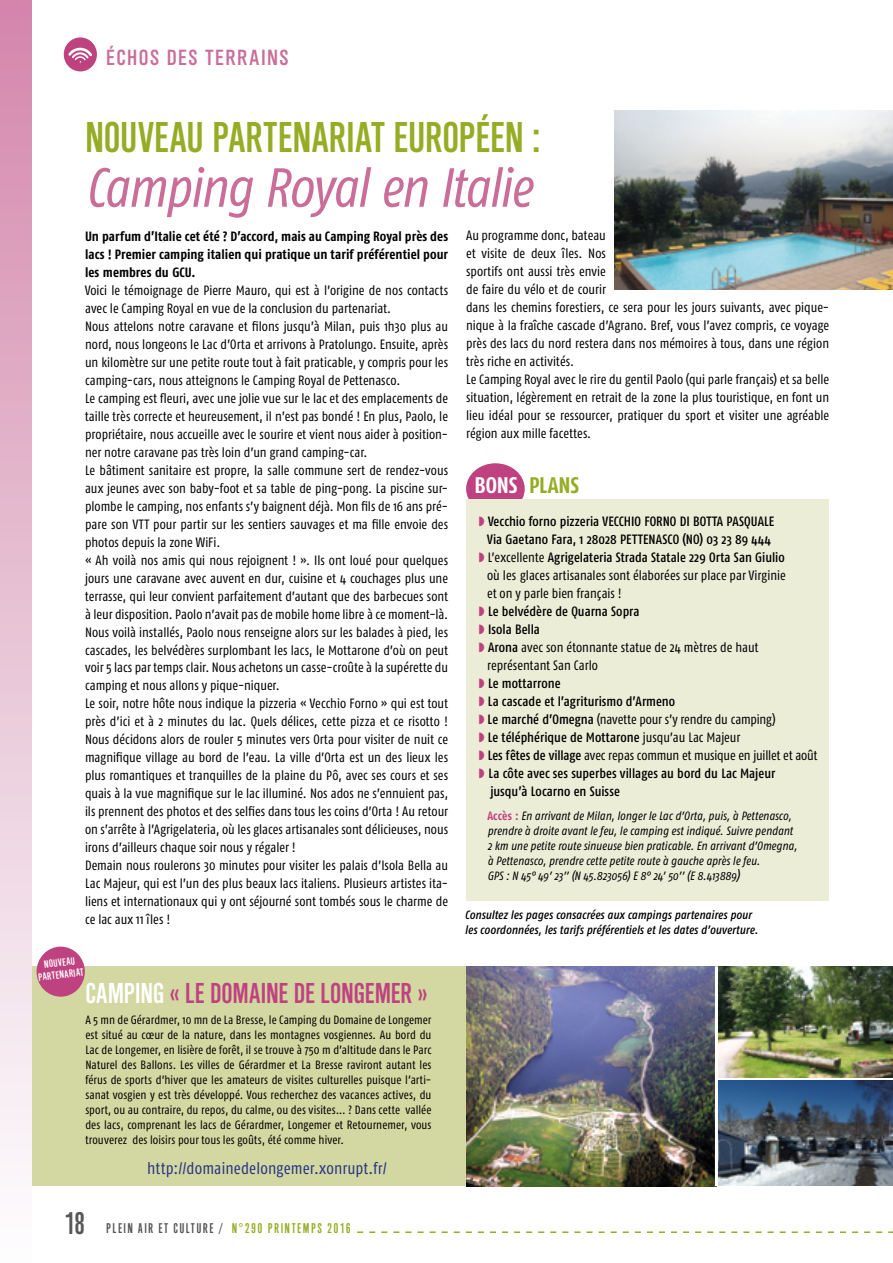
<style>
.page{position:relative;width:893px;height:1263px;background:#fff}
.page>*{position:absolute;margin:0;border:0;box-sizing:border-box;transform-origin:0 0}
.t1{font:italic 54.9px "Fago Co";letter-spacing:-.03em;color:#ca6d99}
.t2{font:41.25px "Cg Alpin Gth No 2";color:#96ac24}
.t3{font:30px "Cg Alpin Gth No 1";color:#575756}
.t4{font:27.6px "Cg Alpin Gth No 2";letter-spacing:-.005em;color:#bf4280}
.t5{font:22.5px "Fago Co Bold Lf";letter-spacing:-.01em;color:#96ac24}
.t6{font:21px "Cg Alpin Gth No 3";letter-spacing:.075em;color:#ca6d99}
.t7{font:16.5px "Fago Co";letter-spacing:.01em;color:#283583}
.t8{font:13.5px/18px "Fago Co";color:#000}
.t9{font:13.5px/18px "Fago Co Med";letter-spacing:.005em;color:#000}
.t10{font:13.5px/18px "Fago Co Bold Lf";letter-spacing:.005em;color:#000;text-align:justify}
.t11{font:13.5px "Cg Alpin Gth No 1";letter-spacing:.115em;color:#555454}
.t12{font:12px/15px "Fago Co";letter-spacing:.005em;color:#000;text-align:justify}
.t13{font:italic 12px/15px "Fago Co";letter-spacing:.005em;color:#000}
.t14{font:italic 12px/15px "Fago Co Med";letter-spacing:.005em;color:#000}
.t15{font:10.2px/12.1px "Cg Alpin Gth No 2";color:#fff;text-align:center}
.s1{color:#fff}
.s2{color:#bf4280}
.s3{font-family:"Fago Co"}
.s4{font-family:"Fago Co Med"}
.s5{font-weight:700;font-style:normal;color:#bf4280}
.s6{font-size:13.5px}
.s7{color:#96ac24}
</style>
<div class="page">
<div style="left:0;top:0;width:32px;height:1263px;background:linear-gradient(to bottom,#d387ac,#fdffff)"></div>
<div style="left:64px;top:37px;width:33px;height:34px;background:#bf4280;border-radius:50%"></div>
<svg style="left:68px;top:48px;width:24px;height:15px"></svg>
<svg style="left:357px;top:1231px;width:536px;height:2px"></svg>
<div style="left:466px;top:463px;width:59px;height:51px;background:#bf4280;border-radius:50%"></div>
<img style="left:614px;top:111px;width:279px;height:178px">
<div style="left:466px;top:499px;width:362px;height:401px;background:#ecedd7"></div>
<div style="left:32px;top:966px;width:683px;height:220px;background:#d3d7a1"></div>
<img style="left:466px;top:966px;width:249px;height:220px">
<img style="left:718px;top:966px;width:175px;height:112px">
<img style="left:718px;top:1081px;width:175px;height:104px">
<div style="left:37px;top:946px;width:48px;height:51px;background:#bf4280;border-radius:50%"></div>
<h3 class="t6" style="left:106px;top:45px;width:184px">ÉCHOS DES TERRAINS</h3>
<h2 class="t2" style="left:85px;top:113px;width:457px">NOUVEAU PARTENARIAT EUROPÉEN :</h2>
<h1 class="t1" style="left:85px;top:156px;width:448px">Camping Royal en Italie</h1>
<p class="t10" style="left:85px;top:227px;width:365px">Un parfum d’Italie cet été ? D’accord, mais au Camping Royal près des lacs ! Premier camping italien qui pratique un tarif préférentiel pour les membres du GCU.</p>
<p class="t8" style="left:85px;top:281px;width:365px">Voici le témoignage de Pierre Mauro, qui est à l’origine de nos contacts avec le Camping Royal en vue de la conclusion du partenariat.<br>Nous attelons notre caravane et filons jusqu’à Milan, puis 1h30 plus au nord, nous longeons le Lac d’Orta et arrivons à Pratolungo. Ensuite, après un kilomètre sur une petite route tout à fait praticable, y compris pour les camping-cars, nous atteignons le Camping Royal de Pettenasco.<br>Le camping est fleuri, avec une jolie vue sur le lac et des emplacements de taille très correcte et heureusement, il n’est pas bondé ! En plus, Paolo, le propriétaire, nous accueille avec le sourire et vient nous aider à position&shy;ner notre caravane pas très loin d’un grand camping-car.<br>Le bâtiment sanitaire est propre, la salle commune sert de rendez-vous aux jeunes avec son baby-foot et sa table de ping-pong. La piscine sur&shy;plombe le camping, nos enfants s’y baignent déjà. Mon fils de 16 ans pré&shy;pare son VTT pour partir sur les sentiers sauvages et ma fille envoie des photos depuis la zone WiFi.<br>« Ah voilà nos amis qui nous rejoignent ! ». Ils ont loué pour quelques jours une caravane avec auvent en dur, cuisine et 4 couchages plus une terrasse, qui leur convient parfaitement d’autant que des barbecues sont à leur disposition. Paolo n’avait pas de mobile home libre à ce moment-là.<br>Nous voilà installés, Paolo nous renseigne alors sur les balades à pied, les cascades, les belvédères surplombant les lacs, le Mottarone d’où on peut voir 5 lacs par temps clair. Nous achetons un casse-croûte à la supérette du camping et nous allons y pique-niquer.<br>Le soir, notre hôte nous indique la pizzeria « Vecchio Forno » qui est tout près d’ici et à 2 minutes du lac. Quels délices, cette pizza et ce risotto !<br>Nous décidons alors de rouler 5 minutes vers Orta pour visiter de nuit ce magnifique village au bord de l’eau. La ville d’Orta est un des lieux les plus romantiques et tranquilles de la plaine du Pô, avec ses cours et ses quais à la vue magnifique sur le lac illuminé. Nos ados ne s’ennuient pas, ils prennent des photos et des selfies dans tous les coins d’Orta ! Au retour on s’arrête à l’Agrigelateria, où les glaces artisanales sont délicieuses, nous irons d’ailleurs chaque soir nous y régaler !<br>Demain nous roulerons 30 minutes pour visiter les palais d’Isola Bella au Lac Majeur, qui est l’un des plus beaux lacs italiens. Plusieurs artistes ita&shy;liens et internationaux qui y ont séjourné sont tombés sous le charme de ce lac aux 11 îles !</p>
<p class="t8" style="left:466px;top:227px;width:365px">Au programme donc, bateau<br>et visite de deux îles. Nos<br>sportifs ont aussi très envie<br>de faire du vélo et de courir<br>dans les chemins forestiers, ce sera pour les jours suivants, avec pique&shy;nique à la fraîche cascade d’Agrano. Bref, vous l’avez compris, ce voyage près des lacs du nord restera dans nos mémoires à tous, dans une région très riche en activités.<br>Le Camping Royal avec le rire du gentil Paolo (qui parle français) et sa belle situation, légèrement en retrait de la zone la plus touristique, en font un lieu idéal pour se ressourcer, pratiquer du sport et visiter une agréable région aux mille facettes.</p>
<h3 class="t5" style="left:475px;top:471px;width:106px"><span class="s1">BONS</span> PLANS</h3>
<p class="t9" style="left:479px;top:512px;width:297px"><span class="s2">◗</span> Vecchio forno pizzeria VECCHIO FORNO DI BOTTA PASQUALE</p>
<p class="t9" style="left:487px;top:530px;width:285px">Via Gaetano Fara, 1 28028 PETTENASCO (NO) 03 23 89 444</p>
<p class="t9" style="left:479px;top:548px;width:307px"><span class="s2">◗</span> <span class="s3">L’excellente</span> Agrigelateria Strada Statale 229 Orta San Giulio</p>
<p class="t8" style="left:487px;top:566px;width:300px">où les glaces artisanales sont élaborées sur place par Virginie et on y parle bien français !</p>
<p class="t9" style="left:479px;top:602px;width:162px"><span class="s2">◗</span> Le belvédère de Quarna Sopra <span class="s2">◗</span> Isola Bella</p>
<p class="t8" style="left:487px;top:638px;width:273px;text-indent:-8px"><span class="s2">◗</span> <span class="s4">Arona</span> avec son étonnante statue de 24 mètres de haut représentant San Carlo</p>
<p class="t9" style="left:479px;top:674px;width:198px"><span class="s2">◗</span> Le mottarrone<br><span class="s2">◗</span> La cascade et l’agriturismo d’Armeno</p>
<p class="t8" style="left:479px;top:710px;width:298px"><span class="s2">◗</span> <span class="s4">Le marché d’Omegna</span> (navette pour s’y rendre du camping)</p>
<p class="t9" style="left:479px;top:728px;width:263px"><span class="s2">◗</span> Le téléphérique de Mottarone <span class="s3">jusqu’au Lac Majeur</span></p>
<p class="t8" style="left:479px;top:746px;width:340px"><span class="s2">◗</span> <span class="s4">Les fêtes de village</span> avec repas commun et musique en juillet et août</p>
<p class="t9" style="left:490px;top:764px;width:286px;text-indent:-11px"><span class="s2">◗</span> La côte avec ses superbes villages au bord du Lac Majeur jusqu’à Locarno en Suisse</p>
<p class="t13" style="left:487px;top:808px;width:311px"><span class="s5">Accès :</span> En arrivant de Milan, longer le Lac d’Orta, puis, à Pettenasco, prendre à droite avant le feu, le camping est indiqué. Suivre pendant 2 km une petite route sinueuse bien praticable. En arrivant d’Omegna, à Pettenasco, prendre cette petite route à gauche après le feu.<br>GPS : N 45° 49’ 23’’ (N 45.823056) E 8° 24’ 50’’ (E 8.413889<span class="s6">)</span></p>
<p class="t14" style="left:465px;top:907px;width:294px">Consultez les pages consacrées aux campings partenaires pour les coordonnées, les tarifs préférentiels et les dates d’ouverture.</p>
<p class="t15" style="left:36px;top:959px;width:47px;rotate:-7deg">NOUVEAU<br>PARTENARIAT</p>
<h3 class="t4" style="left:85px;top:977px;width:344px"><span class="s1">CAMPING</span> « LE DOMAINE DE LONGEMER »</h3>
<p class="t12" style="left:85px;top:1012px;width:348px">A 5 mn de Gérardmer, 10 mn de La Bresse, le Camping du Domaine de Longemer est situé au cœur de la nature, dans les montagnes vosgiennes. Au bord du Lac de Longemer, en lisière de forêt, il se trouve à 750 m d’altitude dans le Parc Naturel des Ballons. Les villes de Gérardmer et La Bresse raviront autant les férus de sports d’hiver que les amateurs de visites culturelles puisque l’arti&shy;sanat vosgien y est très développé. Vous recherchez des vacances actives, du sport, ou au contraire, du repos, du calme, ou des visites... ? Dans cette vallée des lacs, comprenant les lacs de Gérardmer, Longemer et Retournemer, vous trouverez des loisirs pour tous les goûts, été comme hiver.</p>
<p class="t7" style="left:147px;top:1158px;width:241px">http://domainedelongemer.xonrupt.fr/</p>
<h3 class="t3" style="left:64px;top:1205px;width:23px">18</h3>
<p class="t11" style="left:106px;top:1220px;width:246px">PLEIN AIR ET CULTURE ∕ <span class="s7">N°290 PRINTEMPS 2016</span></p>
</div>
